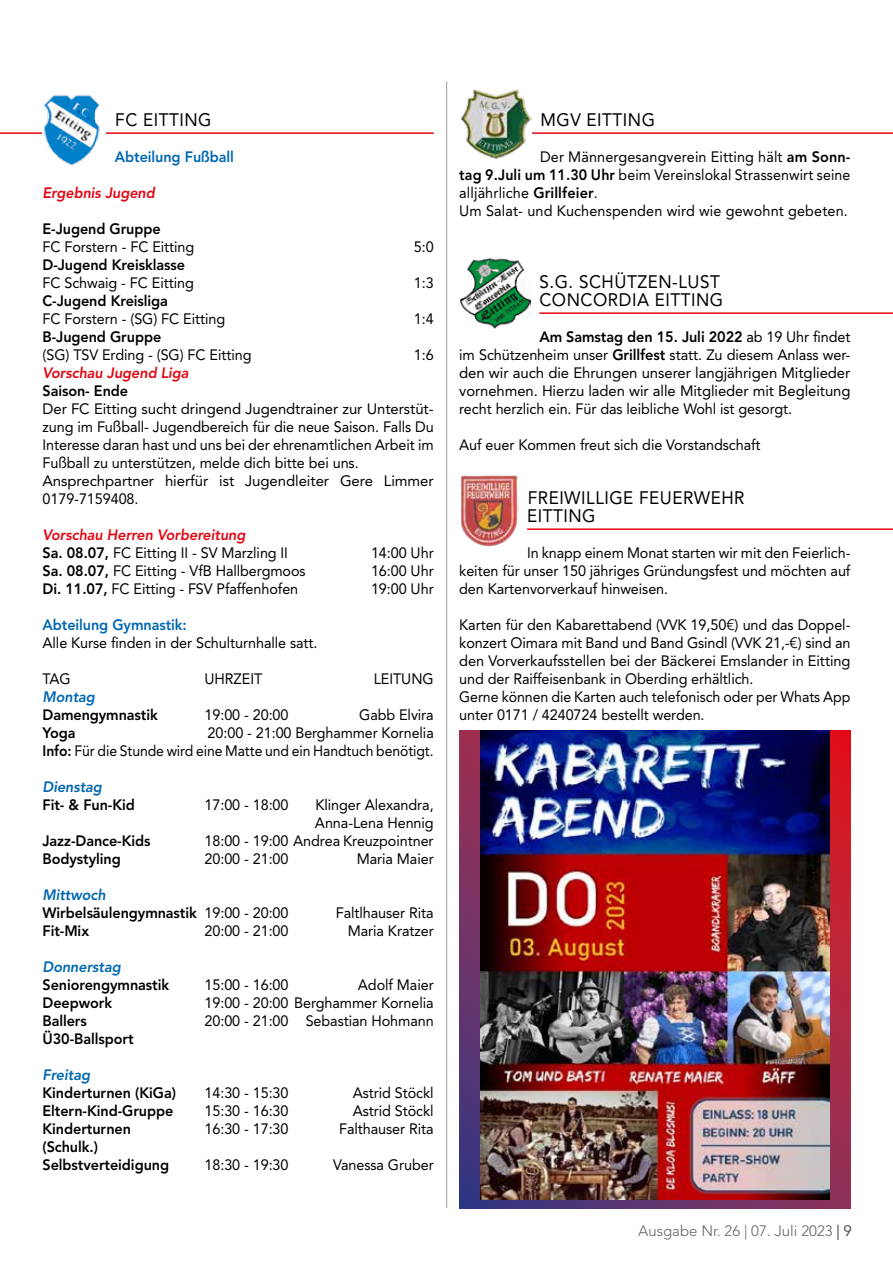
<style>
.page{position:relative;width:893px;height:1263px;background:#fff}
.page>*{position:absolute;margin:0;border:0;box-sizing:border-box;transform-origin:0 0}
.t1{font:18px/18px "Avenir LT Std";letter-spacing:.03em;color:#000;scale:.95 1}
.t2{font:15px/18px "Avenir LT Std";letter-spacing:-.005em;color:#000;scale:.96 1}
.t3{font:800 15px/18px "Avenir LT Std";letter-spacing:-.005em;color:#000;scale:.96 1}
.t4{font:15px/18px "Avenir LT Std";letter-spacing:-.005em;color:#000}
.t5{font:italic 800 15px/18px "Avenir LT Std";letter-spacing:-.005em;color:#e30613;scale:.96 1}
.t6{font:800 15px "Avenir LT Std";letter-spacing:-.005em;color:#0067b1;scale:.96 1}
.t7{font:italic 800 15px "Avenir LT Std";letter-spacing:-.005em;color:#0067b1;scale:.96 1}
.t8{font:300 15px "Avenir LT Std";color:#646363}
.s1{font-style:normal;color:#000}
.s2{font-weight:400;font-style:normal;color:#000}
.s3{font-weight:800}
.s4{font-style:italic;color:#0067b1}
.s5{font-weight:400}
</style>
<div class="page">
<hr style="left:446px;top:81px;width:1px;height:1127px;background:#9d9d9c">
<hr style="left:0;top:132px;width:434px;height:2px;background:#e30613">
<img style="left:43px;top:95px;width:63px;height:71px">
<hr style="left:459px;top:132px;width:434px;height:2px;background:#e30613">
<hr style="left:539px;top:312px;width:354px;height:2px;background:#e30613">
<hr style="left:527px;top:528px;width:366px;height:2px;background:#e30613">
<img style="left:459px;top:89px;width:72px;height:70px">
<img style="left:460px;top:258px;width:71px;height:71px">
<img style="left:461px;top:475px;width:58px;height:72px">
<svg style="left:459px;top:731px;width:391px;height:477px;background:#882d55"></svg>
<img style="left:480px;top:731px;width:349px;height:468px">
<p class="t1" style="left:115px;top:111px;width:103px">FC EITTING</p>
<p class="t6" style="left:115px;top:148px;width:126px">Abteilung Fußball</p>
<p class="t5" style="left:43px;top:184px;width:119px">Ergebnis Jugend</p>
<p class="t3" style="left:43px;top:220px;width:125px">E-Jugend Gruppe</p>
<p class="t2" style="left:43px;top:238px;width:160px">FC Forstern - FC Eitting</p>
<p class="t2" style="left:414px;top:238px;width:22px">5:0</p>
<p class="t3" style="left:43px;top:256px;width:150px">D-Jugend Kreisklasse</p>
<p class="t2" style="left:43px;top:274px;width:159px">FC Schwaig - FC Eitting</p>
<p class="t2" style="left:414px;top:274px;width:22px">1:3</p>
<p class="t3" style="left:43px;top:292px;width:132px">C-Jugend Kreisliga</p>
<p class="t2" style="left:43px;top:310px;width:192px">FC Forstern - (SG) FC Eitting</p>
<p class="t2" style="left:414px;top:310px;width:22px">1:4</p>
<p class="t3" style="left:43px;top:328px;width:125px">B-Jugend Gruppe</p>
<p class="t2" style="left:43px;top:346px;width:219px">(SG) TSV Erding - (SG) FC Eitting</p>
<p class="t2" style="left:414px;top:346px;width:22px">1:6</p>
<p class="t5" style="left:43px;top:364px;width:154px">Vorschau Jugend Liga</p>
<p class="t3" style="left:43px;top:382px;width:91px">Saison- Ende</p>
<p class="t4" style="left:43px;top:400px;width:393px">Der FC Eitting sucht dringend Jugendtrainer zur Unterstüt&shy;zung im Fußball- Jugendbereich für die neue Saison. Falls Du Interesse daran hast und uns bei der ehrenamtlichen Arbeit im Fußball zu unterstützen, melde dich bitte bei uns.<br>Ansprechpartner hierfür ist Jugendleiter Gere Limmer 0179-7159408.</p>
<p class="t5" style="left:43px;top:526px;width:257px">Vorschau Herren Vorbereitung<br><span class="s1">Sa. 08.07,</span> <span class="s2">FC Eitting II - SV Marzling II</span></p>
<p class="t2" style="left:371px;top:544px;width:67px">14:00 Uhr</p>
<p class="t2" style="left:43px;top:562px;width:276px"><span class="s3">Sa. 08.07,</span> FC Eitting - VfB Hallbergmoos</p>
<p class="t2" style="left:371px;top:562px;width:67px">16:00 Uhr</p>
<p class="t2" style="left:43px;top:580px;width:268px"><span class="s3">Di. 11.07,</span> FC Eitting - FSV Pfaffenhofen</p>
<p class="t2" style="left:371px;top:580px;width:67px">19:00 Uhr</p>
<p class="t6" style="left:43px;top:616px;width:152px">Abteilung Gymnastik:</p>
<p class="t2" style="left:43px;top:634px;width:288px">Alle Kurse finden in der Schulturnhalle satt.</p>
<p class="t2" style="left:43px;top:670px;width:31px">TAG</p>
<p class="t2" style="left:205px;top:670px;width:62px">UHRZEIT</p>
<p class="t2" style="left:374px;top:670px;width:64px">LEITUNG</p>
<p class="t7" style="left:43px;top:688px;width:56px">Montag</p>
<p class="t3" style="left:43px;top:706px;width:122px">Damengymnastik</p>
<p class="t2" style="left:205px;top:706px;width:89px">19:00 - 20:00</p>
<p class="t2" style="left:359px;top:706px;width:79px">Gabb Elvira</p>
<p class="t3" style="left:43px;top:724px;width:36px">Yoga</p>
<p class="t2" style="left:43px;top:724px;width:409px;text-align:right">20:00 - 21:00 Berghammer Kornelia<br><span class="s3">Info:</span> Für die Stunde wird eine Matte und ein Handtuch benötigt.</p>
<p class="t7" style="left:43px;top:778px;width:64px">Dienstag</p>
<p class="t3" style="left:43px;top:796px;width:98px">Fit- &amp; Fun-Kid</p>
<p class="t2" style="left:205px;top:796px;width:89px">17:00 - 18:00</p>
<p class="t2" style="left:315px;top:796px;width:125px">Klinger Alexandra,<br>Anna-Lena Hennig</p>
<p class="t3" style="left:43px;top:832px;width:114px">Jazz-Dance-Kids</p>
<p class="t2" style="left:205px;top:832px;width:240px">18:00 - 19:00 Andrea Kreuzpointner</p>
<p class="t3" style="left:43px;top:850px;width:83px">Bodystyling</p>
<p class="t2" style="left:205px;top:850px;width:89px">20:00 - 21:00</p>
<p class="t2" style="left:357px;top:850px;width:82px">Maria Maier</p>
<p class="t3" style="left:43px;top:886px;width:258px"><span class="s4">Mittwoch<br></span>Wirbelsäulengymnastik <span class="s5">19:00 - 20:00</span></p>
<p class="t2" style="left:336px;top:904px;width:103px">Faltlhauser Rita</p>
<p class="t3" style="left:43px;top:922px;width:50px">Fit-Mix</p>
<p class="t2" style="left:205px;top:922px;width:89px">20:00 - 21:00</p>
<p class="t2" style="left:348px;top:922px;width:91px">Maria Kratzer</p>
<p class="t7" style="left:43px;top:958px;width:83px">Donnerstag</p>
<p class="t3" style="left:43px;top:976px;width:133px">Seniorengymnastik</p>
<p class="t2" style="left:205px;top:976px;width:89px">15:00 - 16:00</p>
<p class="t2" style="left:358px;top:976px;width:81px">Adolf Maier</p>
<p class="t3" style="left:43px;top:994px;width:74px">Deepwork</p>
<p class="t2" style="left:205px;top:994px;width:240px">19:00 - 20:00 Berghammer Kornelia</p>
<p class="t3" style="left:43px;top:1012px;width:48px">Ballers</p>
<p class="t2" style="left:205px;top:1012px;width:240px">20:00 - 21:00 Sebastian Hohmann</p>
<p class="t3" style="left:43px;top:1030px;width:96px">Ü30-Ballsport</p>
<p class="t7" style="left:43px;top:1066px;width:51px">Freitag</p>
<p class="t3" style="left:43px;top:1084px;width:140px">Kinderturnen (KiGa)</p>
<p class="t2" style="left:205px;top:1084px;width:89px">14:30 - 15:30</p>
<p class="t2" style="left:353px;top:1084px;width:86px">Astrid Stöckl</p>
<p class="t3" style="left:43px;top:1102px;width:138px">Eltern-Kind-Gruppe</p>
<p class="t2" style="left:205px;top:1102px;width:89px">15:30 - 16:30</p>
<p class="t2" style="left:353px;top:1102px;width:86px">Astrid Stöckl</p>
<p class="t3" style="left:43px;top:1120px;width:94px">Kinderturnen</p>
<p class="t2" style="left:205px;top:1120px;width:89px">16:30 - 17:30</p>
<p class="t2" style="left:339px;top:1120px;width:100px">Falthauser Rita</p>
<p class="t3" style="left:43px;top:1138px;width:133px">(Schulk.)<br>Selbstverteidigung</p>
<p class="t2" style="left:205px;top:1156px;width:89px">18:30 - 19:30</p>
<p class="t2" style="left:333px;top:1156px;width:106px">Vanessa Gruber</p>
<p class="t1" style="left:541px;top:111px;width:122px">MGV EITTING</p>
<p class="t2" style="left:459px;top:148px;width:409px;text-indent:81px">Der Männergesangverein Eitting hält <span class="s3">am Sonn&shy;tag 9.Juli um 11.30 Uhr</span> beim Vereinslokal Strassenwirt seine alljährliche <span class="s3">Grillfeier</span>.<br>Um Salat- und Kuchenspenden wird wie gewohnt gebeten.</p>
<p class="t1" style="left:539px;top:273px;width:195px">S.G. SCHÜTZEN-LUST<br>CONCORDIA EITTING</p>
<p class="t2" style="left:459px;top:328px;width:409px;text-align:justify;text-indent:80px"><span class="s3">Am Samstag den 15. Juli 2022</span> ab 19 Uhr findet im Schützenheim unser <span class="s3">Grillfest</span> statt. Zu diesem Anlass wer&shy;den wir auch die Ehrungen unserer langjährigen Mitglieder vornehmen. Hierzu laden wir alle Mitglieder mit Begleitung recht herzlich ein. Für das leibliche Wohl ist gesorgt.</p>
<p class="t2" style="left:459px;top:436px;width:315px">Auf euer Kommen freut sich die Vorstandschaft</p>
<p class="t1" style="left:527px;top:489px;width:230px">FREIWILLIGE FEUERWEHR<br>EITTING</p>
<p class="t2" style="left:459px;top:544px;width:409px;text-align:justify;text-indent:68px">In knapp einem Monat starten wir mit den Feierlich&shy;keiten für unser 150 jähriges Gründungsfest und möchten auf den Kartenvorverkauf hinweisen.</p>
<p class="t2" style="left:459px;top:616px;width:409px">Karten für den Kabarettabend (VVK 19,50€) und das Doppel&shy;konzert Oimara mit Band und Band Gsindl (VVK 21,-€) sind an den Vorverkaufsstellen bei der Bäckerei Emslander in Eitting und der Raiffeisenbank in Oberding erhältlich.<br>Gerne können die Karten auch telefonisch oder per Whats App unter 0171 / 4240724 bestellt werden.</p>
<p class="t8" style="left:638px;top:1222px;width:215px">Ausgabe Nr. 26 | 07. Juli 2023 | 9</p>
</div>
